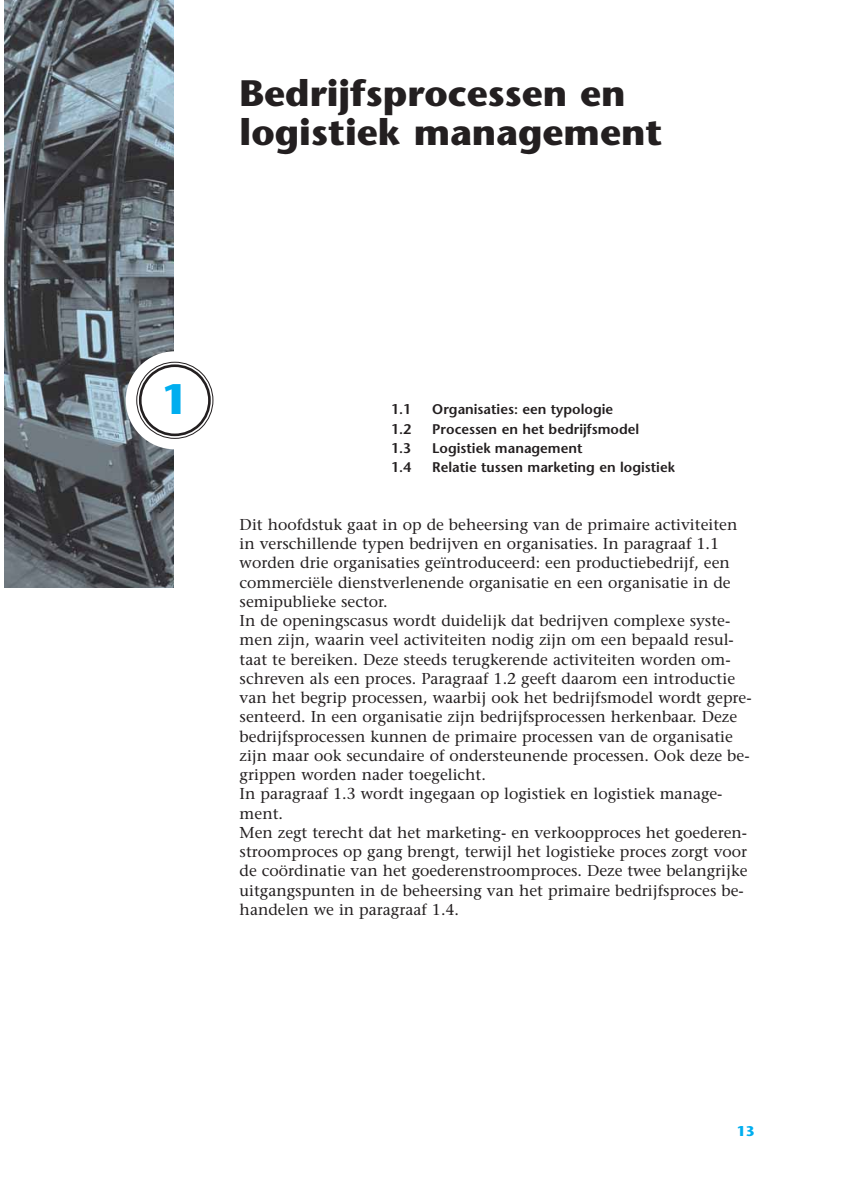
<style>
.page{position:relative;width:844px;height:1191px;background:#fff}
.page>*{position:absolute;margin:0;border:0;box-sizing:border-box;transform-origin:0 0}
.t1{font:700 42px "Stone Sans";color:#00aeef}
.t2{font:700 36.75px/38.5px "Stone Sans";color:#231f20}
.t3{font:15.75px/19.2px "Stone Serif";color:#231f20}
.t4{font:600 14px "Stone Sans";color:#231f20}
.t5{font:700 14px "Stone Sans";color:#00aeef}
</style>
<div class="page">
<img style="left:5px;top:0;width:168px;height:587px">
<div style="left:126px;top:351px;width:98px;height:98px;background:#fff;border-radius:50%"></div>
<svg style="left:136px;top:361px;width:78px;height:78px"></svg>
<h2 class="t2" style="left:239px;top:78px;width:424px">Bedrijfsprocessen en logistiek management</h2>
<h1 class="t1" style="left:161px;top:383px;width:28px">1</h1>
<p class="t4" style="left:391px;top:404px;width:22px">1.1</p>
<p class="t4" style="left:432px;top:404px;width:182px">Organisaties: een typologie</p>
<p class="t4" style="left:391px;top:423px;width:22px">1.2</p>
<p class="t4" style="left:432px;top:423px;width:208px">Processen en het bedrijfsmodel</p>
<p class="t4" style="left:391px;top:442px;width:22px">1.3</p>
<p class="t4" style="left:432px;top:442px;width:152px">Logistiek management</p>
<p class="t4" style="left:391px;top:462px;width:22px">1.4</p>
<p class="t4" style="left:432px;top:462px;width:244px">Relatie tussen marketing en logistiek</p>
<p class="t3" style="left:239px;top:516px;width:513px">Dit hoofdstuk gaat in op de beheersing van de primaire activiteiten in verschillende typen bedrijven en organisaties. In paragraaf 1.1 worden drie organisaties geïntroduceerd: een productiebedrijf, een commerciële dienstverlenende organisatie en een organisatie in de semipublieke sector.<br>In de openingscasus wordt duidelijk dat bedrijven complexe syste&shy;men zijn, waarin veel activiteiten nodig zijn om een bepaald resul&shy;taat te bereiken. Deze steeds terugkerende activiteiten worden om&shy;schreven als een proces. Paragraaf 1.2 geeft daarom een introductie van het begrip processen, waarbij ook het bedrijfsmodel wordt gepre&shy;senteerd. In een organisatie zijn bedrijfsprocessen herkenbaar. Deze bedrijfsprocessen kunnen de primaire processen van de organisatie zijn maar ook secundaire of ondersteunende processen. Ook deze be&shy;grippen worden nader toegelicht.<br>In paragraaf 1.3 wordt ingegaan op logistiek en logistiek manage&shy;ment.<br>Men zegt terecht dat het marketing- en verkoopproces het goederen&shy;stroomproces op gang brengt, terwijl het logistieke proces zorgt voor de coördinatie van het goederenstroomproces. Deze twee belangrijke uitgangspunten in de beheersing van het primaire bedrijfsproces be&shy;handelen we in paragraaf 1.4.</p>
<p class="t5" style="left:736px;top:1126px;width:19px">13</p>
</div>
